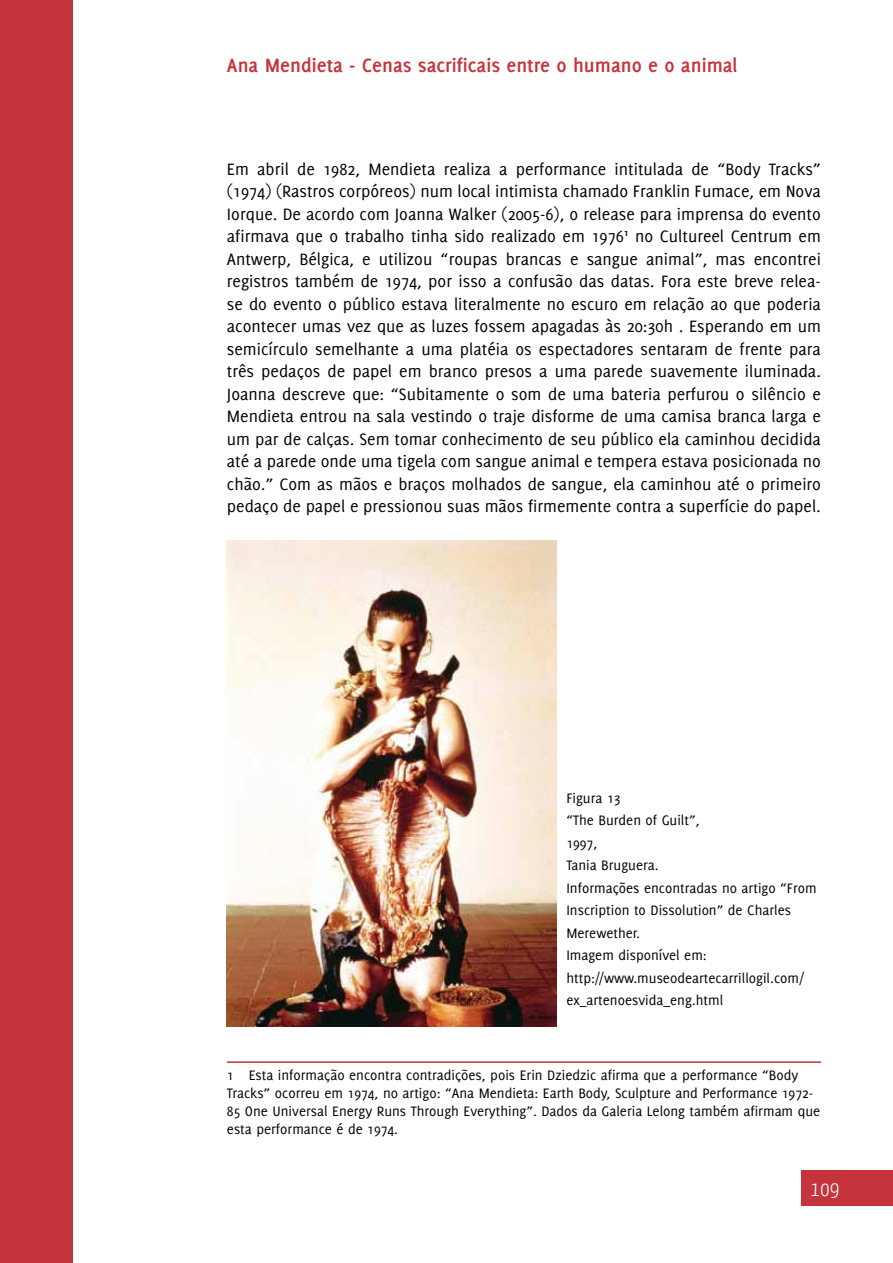
<style>
.page{position:relative;width:893px;height:1263px;background:#fff}
.page>*{position:absolute;margin:0;border:0;box-sizing:border-box;transform-origin:0 0}
.t1{font:700 21px "Delicious";color:#c5343c}
.t2{font:300 21px "Yanone Kaffeesatz";color:#fff}
.t3{font:18px/22.5px "Delicious";color:#000;text-align:justify}
.t4{font:15px/22.5px "Delicious";color:#000}
</style>
<div class="page">
<div style="left:802px;top:1170px;width:91px;height:36px;background:#c5343c"></div>
<div style="left:0;top:0;width:72px;height:1263px;background:#c5343c"></div>
<hr style="left:227px;top:1061px;width:594px;height:2px;background:#c5343c">
<img style="left:227px;top:540px;width:329px;height:486px">
<p class="t1" style="left:227px;top:53px;width:512px">Ana Mendieta - Cenas sacrificais entre o humano e o animal</p>
<p class="t3" style="left:227px;top:157px;width:596px">Em abril de 1982, Mendieta realiza a performance intitulada de “Body Tracks” (1974) (Rastros corpóreos) num local intimista chamado Franklin Fumace, em Nova Iorque. De acordo com Joanna Walker (2005-6), o release para imprensa do evento afirmava que o trabalho tinha sido realizado em 1976<sup>1</sup> no Cultureel Centrum em Antwerp, Bélgica, e utilizou “roupas brancas e sangue animal”, mas encontrei registros também de 1974, por isso a confusão das datas. Fora este breve relea&shy;se do evento o público estava literalmente no escuro em relação ao que poderia acontecer umas vez que as luzes fossem apagadas às 20:30h . Esperando em um semicírculo semelhante a uma platéia os espectadores sentaram de frente para três pedaços de papel em branco presos a uma parede suavemente iluminada.<br>Joanna descreve que: “Subitamente o som de uma bateria perfurou o silêncio e Mendieta entrou na sala vestindo o traje disforme de uma camisa branca larga e um par de calças. Sem tomar conhecimento de seu público ela caminhou decidida até a parede onde uma tigela com sangue animal e tempera estava posicionada no chão.” Com as mãos e braços molhados de sangue, ela caminhou até o primeiro pedaço de papel e pressionou suas mãos firmemente contra a superfície do papel.</p>
<p class="t4" style="left:566px;top:786px;width:252px">Figura 13<br>“The Burden of Guilt”,<br>1997,<br>Tania Bruguera.<br>Informações encontradas no artigo “From<br>Inscription to Dissolution” de Charles<br>Merewether.<br>Imagem disponível em: http://www.museodeartecarrillogil.com/ ex_artenoesvida_eng.html</p>
<p class="t4" style="left:227px;top:1066px;width:595px;line-height:18px">1 Esta informação encontra contradições, pois Erin Dziedzic afirma que a performance “Body Tracks” ocorreu em 1974, no artigo: “Ana Mendieta: Earth Body, Sculpture and Performance 1972- 85 One Universal Energy Runs Through Everything”. Dados da Galeria Lelong também afirmam que esta performance é de 1974.</p>
<p class="t2" style="left:811px;top:1175px;width:30px">109</p>
</div>
